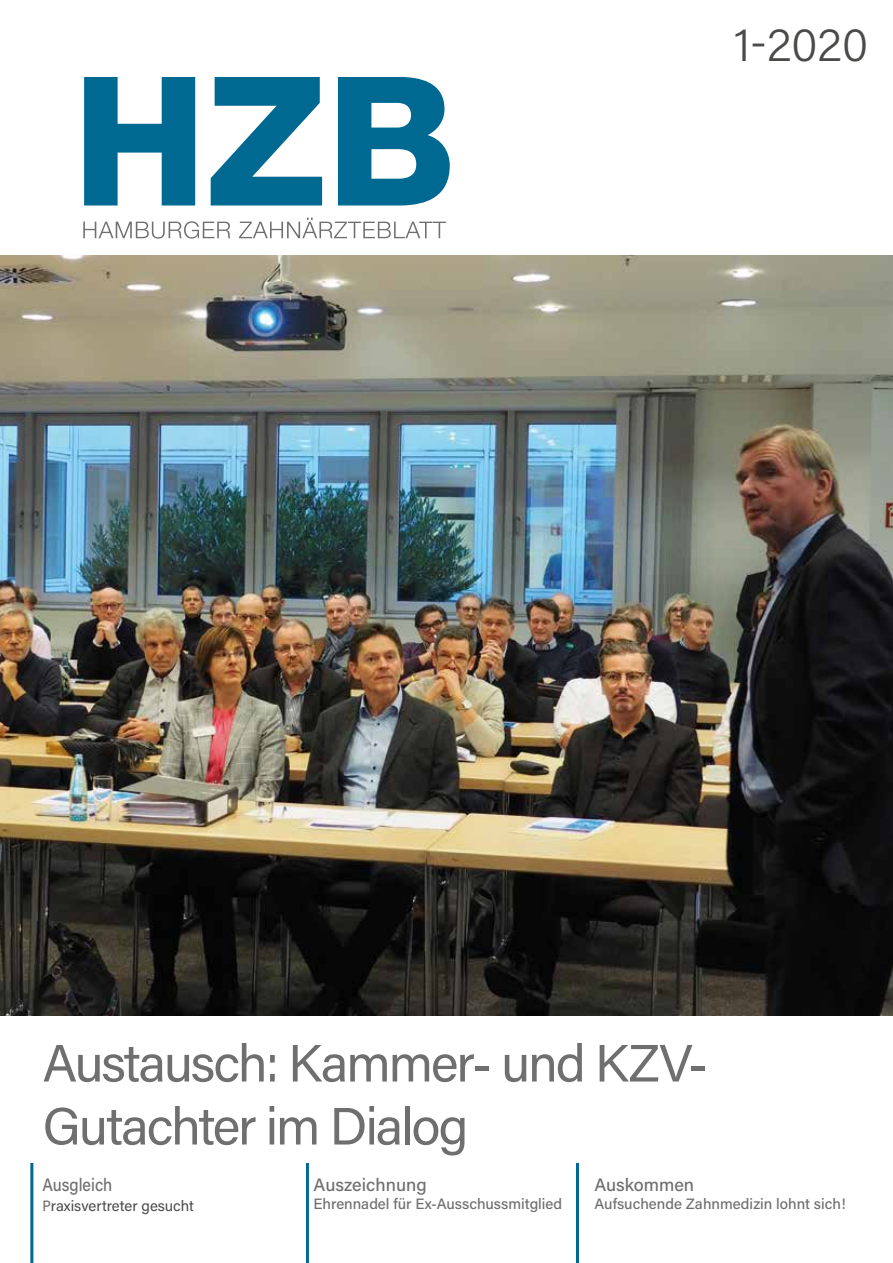
<style>
.page{position:relative;width:893px;height:1263px;background:#fff}
.page>*{position:absolute;margin:0;border:0;box-sizing:border-box;transform-origin:0 0}
.t1{font:52.5px/63px "Acumin Pro";letter-spacing:-.04em;color:#706f6f}
.t2{font:300 45px "Acumin Pro";color:#4a4a49}
.t3{font:500 18px "Acumin Pro";color:#706f6f}
.t4{font:500 18px "Acumin Pro";color:#706f6f;scale:.89 1}
.t5{font:500 15px "Acumin Pro";color:#706f6f}
.t6{font:15px "Acumin Pro";color:#4a4a49}
.s1{font-weight:500;color:#706f6f}
</style>
<div class="page">
<svg style="left:83px;top:218px;width:363px;height:21px"></svg>
<svg style="left:84px;top:77px;width:366px;height:128px;fill:#006992"></svg>
<hr style="left:306px;top:1163px;width:3px;height:100px;background:#006992">
<hr style="left:576px;top:1163px;width:3px;height:100px;background:#006992">
<hr style="left:30px;top:1163px;width:3px;height:100px;background:#006992">
<img style="left:0;top:256px;width:893px;height:760px">
<h2 class="t2" style="left:734px;top:14px;width:136px">1-2020</h2>
<h1 class="t1" style="left:43px;top:1029px;width:667px">Austausch: Kammer- und KZV-<br>Gutachter im Dialog</h1>
<p class="t4" style="left:43px;top:1172px;width:80px">Ausgleich</p>
<p class="t6" style="left:43px;top:1195px;width:153px"><span class="s1">P</span>raxisvertreter gesucht</p>
<p class="t3" style="left:314px;top:1172px;width:115px">Auszeichnung</p>
<p class="t5" style="left:314px;top:1193px;width:250px">Ehrennadel für Ex-Ausschussmitglied</p>
<p class="t3" style="left:594px;top:1172px;width:101px">Auskommen</p>
<p class="t5" style="left:594px;top:1193px;width:253px">Aufsuchende Zahnmedizin lohnt sich!</p>
</div>
